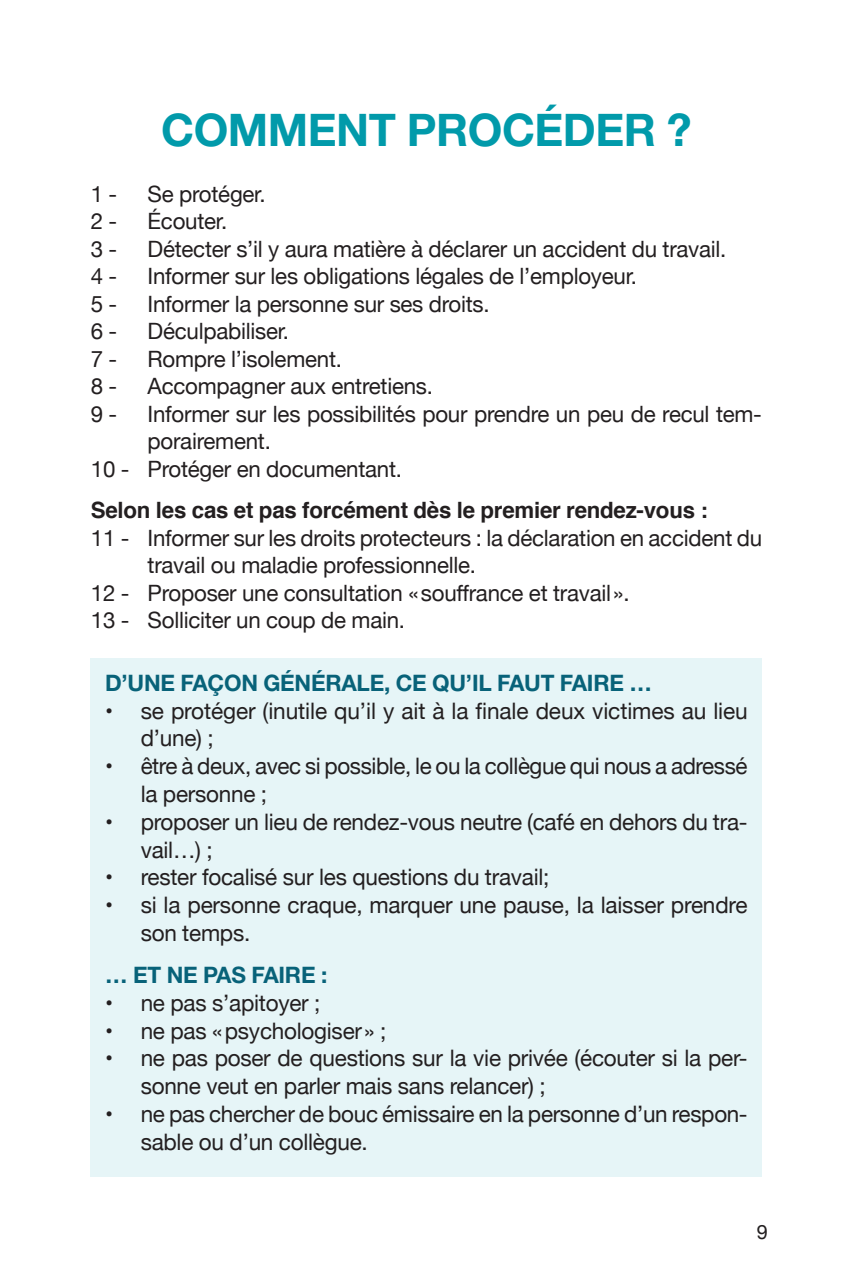
<style>
.page{position:relative;width:855px;height:1276px;background:#fff}
.page>*{position:absolute;margin:0;border:0;box-sizing:border-box;transform-origin:0 0}
.Texte_courant{font:700 45px "Helvetica Neue";letter-spacing:-.01em;color:#019aaa}
.t1{font:22.75px/27.8px "Helvetica Neue";letter-spacing:-.01em;color:#231f20}
.t2{font:700 22.75px "Helvetica Neue";letter-spacing:-.01em;color:#086279}
.t3{font:22.5px/27.5px "Helvetica Neue";letter-spacing:-.01em;color:#231f20}
.Comment_procéder_lis{font:700 22.5px "Helvetica";letter-spacing:-.01em;color:#231f20}
.Texte_courant-2{font:20px "Helvetica Neue";color:#231f20}
</style>
<div class="page">
<div style="left:91px;top:659px;width:670px;height:518px;background:#e6f5f7"></div>
<p class="Texte_courant" style="left:161px;top:102px;width:532px">COMMENT PROCÉDER ?</p>
<p class="t3" style="left:91px;top:181px;width:28px">1 -</p>
<p class="t3" style="left:147px;top:181px;width:119px">Se protéger.</p>
<p class="t3" style="left:91px;top:209px;width:28px">2 -</p>
<p class="t3" style="left:147px;top:209px;width:81px">Écouter.</p>
<p class="t3" style="left:91px;top:236px;width:28px">3 -</p>
<p class="t3" style="left:147px;top:236px;width:580px">Détecter s’il y aura matière à déclarer un accident du travail.</p>
<p class="t3" style="left:91px;top:264px;width:28px">4 -</p>
<p class="t3" style="left:147px;top:264px;width:490px">Informer sur les obligations légales de l’employeur.</p>
<p class="t3" style="left:91px;top:291px;width:28px">5 -</p>
<p class="t3" style="left:147px;top:291px;width:343px">Informer la personne sur ses droits.</p>
<p class="t3" style="left:91px;top:319px;width:28px">6 -</p>
<p class="t3" style="left:147px;top:319px;width:143px">Déculpabiliser.</p>
<p class="t3" style="left:91px;top:346px;width:28px">7 -</p>
<p class="t3" style="left:147px;top:346px;width:196px">Rompre l’isolement.</p>
<p class="t3" style="left:91px;top:374px;width:28px">8 -</p>
<p class="t3" style="left:147px;top:374px;width:287px">Accompagner aux entretiens.</p>
<p class="t3" style="left:91px;top:401px;width:28px">9 -</p>
<p class="t3" style="left:147px;top:401px;width:615px">Informer sur les possibilités pour prendre un peu de recul tem&shy;porairement.</p>
<p class="t3" style="left:91px;top:456px;width:312px">10 - Protéger en documentant.</p>
<p class="Comment_procéder_lis" style="left:91px;top:492px;width:618px">Selon les cas et pas forcément dès le premier rendez-vous :</p>
<p class="t3" style="left:147px;top:525px;width:615px;text-indent:-57px">11 - Informer sur les droits protecteurs : la déclaration en accident du travail ou maladie professionnelle.</p>
<p class="t3" style="left:91px;top:580px;width:540px">12 - Proposer une consultation «souffrance et travail».</p>
<p class="t3" style="left:91px;top:608px;width:315px">13 - Solliciter un coup de main.</p>
<p class="t2" style="left:105px;top:669px;width:548px">D’UNE FAÇON GÉNÉRALE, CE QU’IL FAUT FAIRE …</p>
<p class="t1" style="left:141px;top:698px;width:608px;text-indent:-35px">• se protéger (inutile qu’il y ait à la finale deux victimes au lieu d’une) ;</p>
<p class="t1" style="left:141px;top:754px;width:608px;text-indent:-35px">• être à deux, avec si possible, le ou la collègue qui nous a adressé la personne ;</p>
<p class="t1" style="left:141px;top:809px;width:608px;text-indent:-35px">• proposer un lieu de rendez-vous neutre (café en dehors du tra&shy;vail…) ;</p>
<p class="t1" style="left:105px;top:865px;width:445px">• rester focalisé sur les questions du travail;</p>
<p class="t1" style="left:141px;top:892px;width:608px;text-indent:-35px">• si la personne craque, marquer une pause, la laisser prendre son temps.</p>
<p class="t2" style="left:105px;top:961px;width:223px">… ET NE PAS FAIRE :</p>
<p class="t1" style="left:105px;top:990px;width:217px">• ne pas s’apitoyer ;</p>
<p class="t1" style="left:105px;top:1018px;width:282px">• ne pas «psychologiser» ;</p>
<p class="t1" style="left:141px;top:1046px;width:608px;text-indent:-35px">• ne pas poser de questions sur la vie privée (écouter si la per&shy;sonne veut en parler mais sans relancer) ;</p>
<p class="t1" style="left:141px;top:1101px;width:608px;text-indent:-35px">• ne pas chercher de bouc émissaire en la personne d’un respon&shy;sable ou d’un collègue.</p>
<p class="Texte_courant-2" style="left:756px;top:1217px;width:13px">9</p>
</div>
